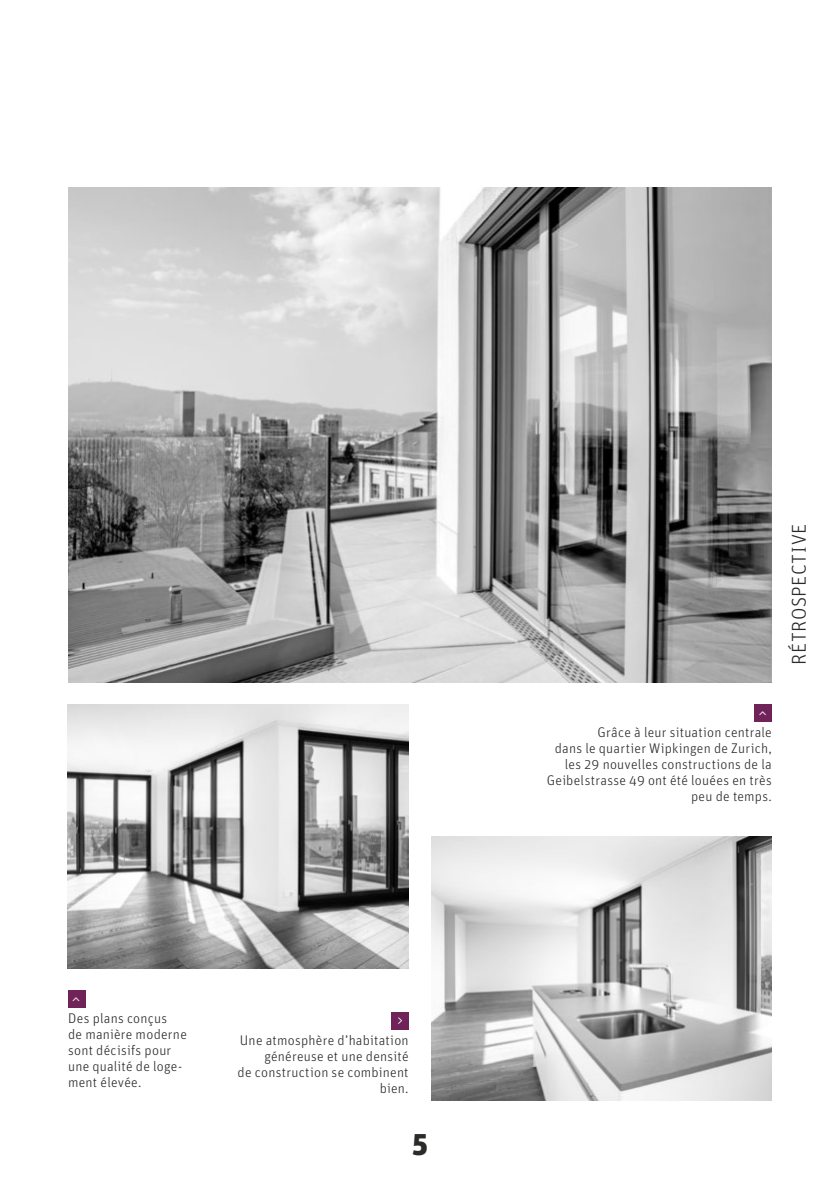
<style>
.page{position:relative;width:840px;height:1191px;background:#fff}
.page>*{position:absolute;margin:0;border:0;box-sizing:border-box;transform-origin:0 0}
.t1{font:900 30px "Unit Pro";color:#2b2b29}
.t2{font:300 20px "Unit Pro";letter-spacing:.025em;color:#2b2b29}
.t3{font:300 14px/16px "Unit Pro";letter-spacing:.015em;color:#2b2b29;text-align:right}
</style>
<div class="page">
<img style="left:431px;top:836px;width:340px;height:264px">
<img style="left:68px;top:187px;width:703px;height:495px">
<img style="left:68px;top:704px;width:340px;height:264px">
<div style="left:68px;top:990px;width:17px;height:17px;background:#702358"></div>
<div style="left:391px;top:1012px;width:17px;height:17px;background:#702358"></div>
<div style="left:754px;top:704px;width:17px;height:17px;background:#702358"></div>
<p class="t3" style="left:68px;top:1010px;width:120px;text-align:left">Des plans conçus<br>de manière moderne sont décisifs pour une qualité de loge&shy;ment élevée.</p>
<p class="t3" style="left:237px;top:1032px;width:172px">Une atmosphère d’habitation généreuse et une densité<br>de construction se combinent bien.</p>
<h1 class="t1" style="left:411px;top:1122px;width:18px">5</h1>
<h2 class="t2" style="left:785px;top:664px;width:142px;rotate:-90deg">RÉTROSPECTIVE</h2>
<p class="t3" style="left:546px;top:724px;width:226px">Grâce à leur situation centrale<br>dans le quartier Wipkingen de Zurich, les 29 nouvelles constructions de la<br>Geibelstrasse 49 ont été louées en très peu de temps.</p>
</div>
